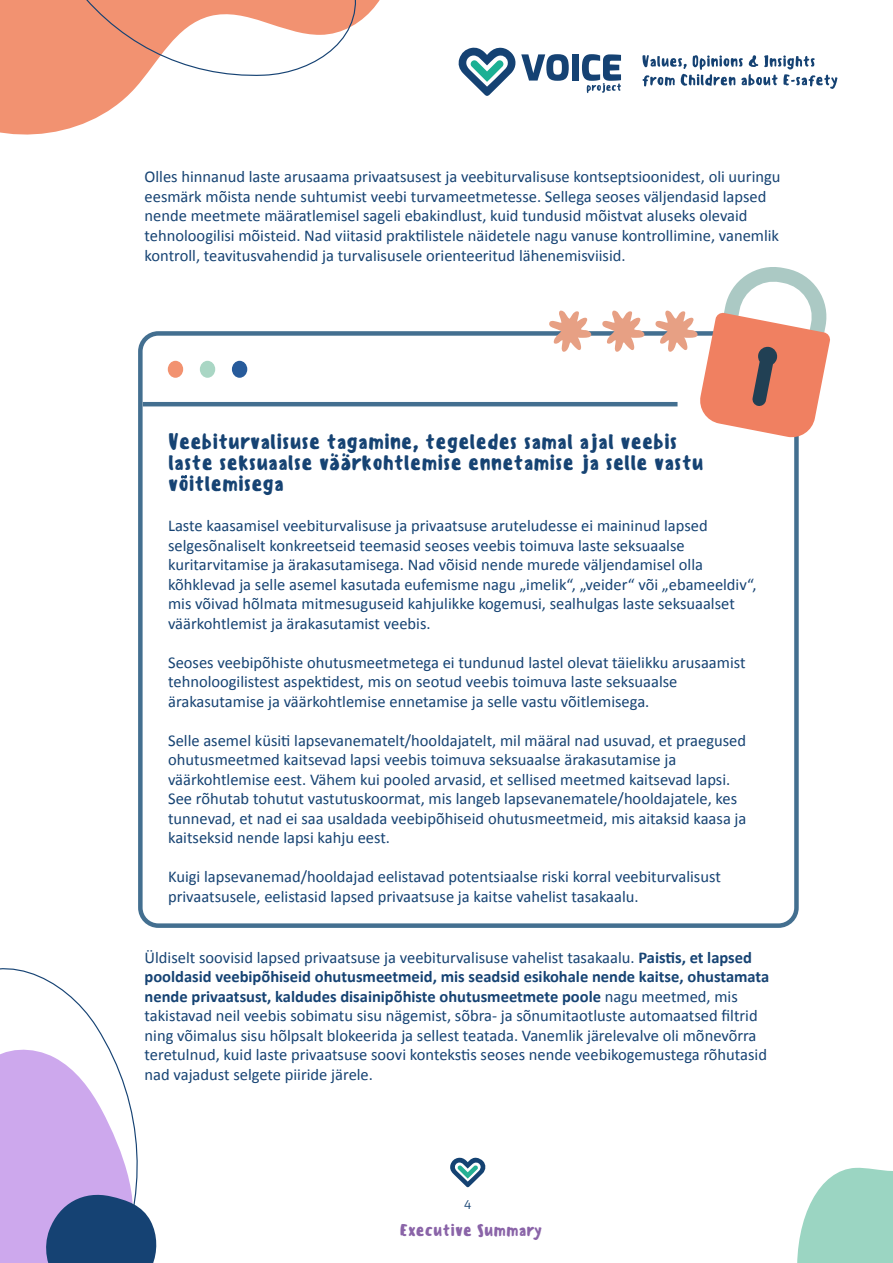
<style>
.page{position:relative;width:893px;height:1263px;background:#fff}
.page>*{position:absolute;margin:0;border:0;box-sizing:border-box;transform-origin:0 0}
.t1{font:500 21px/21px "Sensei";color:#164373}
.t2{font:16.5px/19.5px "Calibri";color:#164373}
.t3{font:500 16.5px "Sensei";color:#8a64a8}
.t4{font:12px "Exo";color:#144272}
.s1{font-weight:700}
</style>
<div class="page">
<svg style="left:0;top:968px;width:157px;height:295px"></svg>
<svg style="left:797px;top:1167px;width:96px;height:96px;background:#aadbcb"></svg>
<svg style="left:0;top:0;width:380px;height:135px"></svg>
<svg style="left:0;top:0;width:371px;height:90px"></svg>
<svg style="left:459px;top:48px;width:110px;height:48px"></svg>
<div style="left:572px;top:54px;width:7px;height:27px;background:#154273"></div>
<svg style="left:582px;top:54px;width:39px;height:39px"></svg>
<svg style="left:642px;top:55px;width:196px;height:34px"></svg>
<svg style="left:450px;top:1157px;width:36px;height:30px"></svg>
<div style="left:138px;top:331px;width:661px;height:597px;border:4px solid #436f90;border-radius:18px"></div>
<div style="left:168px;top:361px;width:15px;height:17px;background:#f29270;border-radius:50%"></div>
<div style="left:200px;top:361px;width:15px;height:17px;background:#a9d6c4;border-radius:50%"></div>
<div style="left:232px;top:361px;width:15px;height:17px;background:#275b9b;border-radius:50%"></div>
<hr style="left:143px;top:402px;width:534px;height:4px;background:#436f90">
<svg style="left:655px;top:267px;width:175px;height:172px"></svg>
<svg style="left:602px;top:311px;width:42px;height:41px"></svg>
<svg style="left:549px;top:311px;width:42px;height:41px"></svg>
<svg style="left:181px;top:475px;width:6px;height:3px"></svg>
<p class="t2" style="left:145px;top:166px;width:637px">Olles hinnanud laste arusaama privaatsusest ja veebiturvalisuse kontseptsioonidest, oli uuringu eesmärk mõista nende suhtumist veebi turvameetmetesse. Sellega seoses väljendasid lapsed nende meetmete määratlemisel sageli ebakindlust, kuid tundusid mõistvat aluseks olevaid tehnoloogilisi mõisteid. Nad viitasid praktilistele näidetele nagu vanuse kontrollimine, vanemlik kontroll, teavitusvahendid ja turvalisusele orienteeritud lähenemisviisid.</p>
<p class="t1" style="left:168px;top:430px;width:537px">Veebiturvalisuse tagamine, tegeledes samal ajal veebis laste seksuaalse väärkohtlemise ennetamise ja selle vastu voitlemisega</p>
<p class="t2" style="left:168px;top:515px;width:590px">Laste kaasamisel veebiturvalisuse ja privaatsuse aruteludesse ei maininud lapsed selgesõnaliselt konkreetseid teemasid seoses veebis toimuva laste seksuaalse kuritarvitamise ja ärakasutamisega. Nad võisid nende murede väljendamisel olla kõhklevad ja selle asemel kasutada eufemisme nagu „imelik“, „veider“ või „ebameeldiv“, mis võivad hõlmata mitmesuguseid kahjulikke kogemusi, sealhulgas laste seksuaalset väärkohtlemist ja ärakasutamist veebis.</p>
<p class="t2" style="left:168px;top:652px;width:579px">Seoses veebipõhiste ohutusmeetmetega ei tundunud lastel olevat täielikku arusaamist tehnoloogilistest aspektidest, mis on seotud veebis toimuva laste seksuaalse ärakasutamise ja väärkohtlemise ennetamise ja selle vastu võitlemisega.</p>
<p class="t2" style="left:168px;top:730px;width:580px">Selle asemel küsiti lapsevanematelt/hooldajatelt, mil määral nad usuvad, et praegused ohutusmeetmed kaitsevad lapsi veebis toimuva seksuaalse ärakasutamise ja väärkohtlemise eest. Vähem kui pooled arvasid, et sellised meetmed kaitsevad lapsi.<br>See rõhutab tohutut vastutuskoormat, mis langeb lapsevanematele/hooldajatele, kes tunnevad, et nad ei saa usaldada veebipõhiseid ohutusmeetmeid, mis aitaksid kaasa ja kaitseksid nende lapsi kahju eest.</p>
<p class="t2" style="left:168px;top:866px;width:554px">Kuigi lapsevanemad/hooldajad eelistavad potentsiaalse riski korral veebiturvalisust privaatsusele, eelistasid lapsed privaatsuse ja kaitse vahelist tasakaalu.</p>
<p class="t2" style="left:145px;top:946px;width:626px">Üldiselt soovisid lapsed privaatsuse ja veebiturvalisuse vahelist tasakaalu. <span class="s1">Paistis, et lapsed pooldasid veebipõhiseid ohutusmeetmeid, mis seadsid esikohale nende kaitse, ohustamata nende privaatsust, kaldudes disainipõhiste ohutusmeetmete poole</span> nagu meetmed, mis takistavad neil veebis sobimatu sisu nägemist, sõbra- ja sõnumitaotluste automaatsed filtrid ning võimalus sisu hõlpsalt blokeerida ja sellest teatada. Vanemlik järelevalve oli mõnevõrra teretulnud, kuid laste privaatsuse soovi kontekstis seoses nende veebikogemustega rõhutasid nad vajadust selgete piiride järele.</p>
<p class="t4" style="left:464px;top:1196px;width:9px">4</p>
<p class="t3" style="left:400px;top:1219px;width:144px">Executive Summary</p>
</div>
